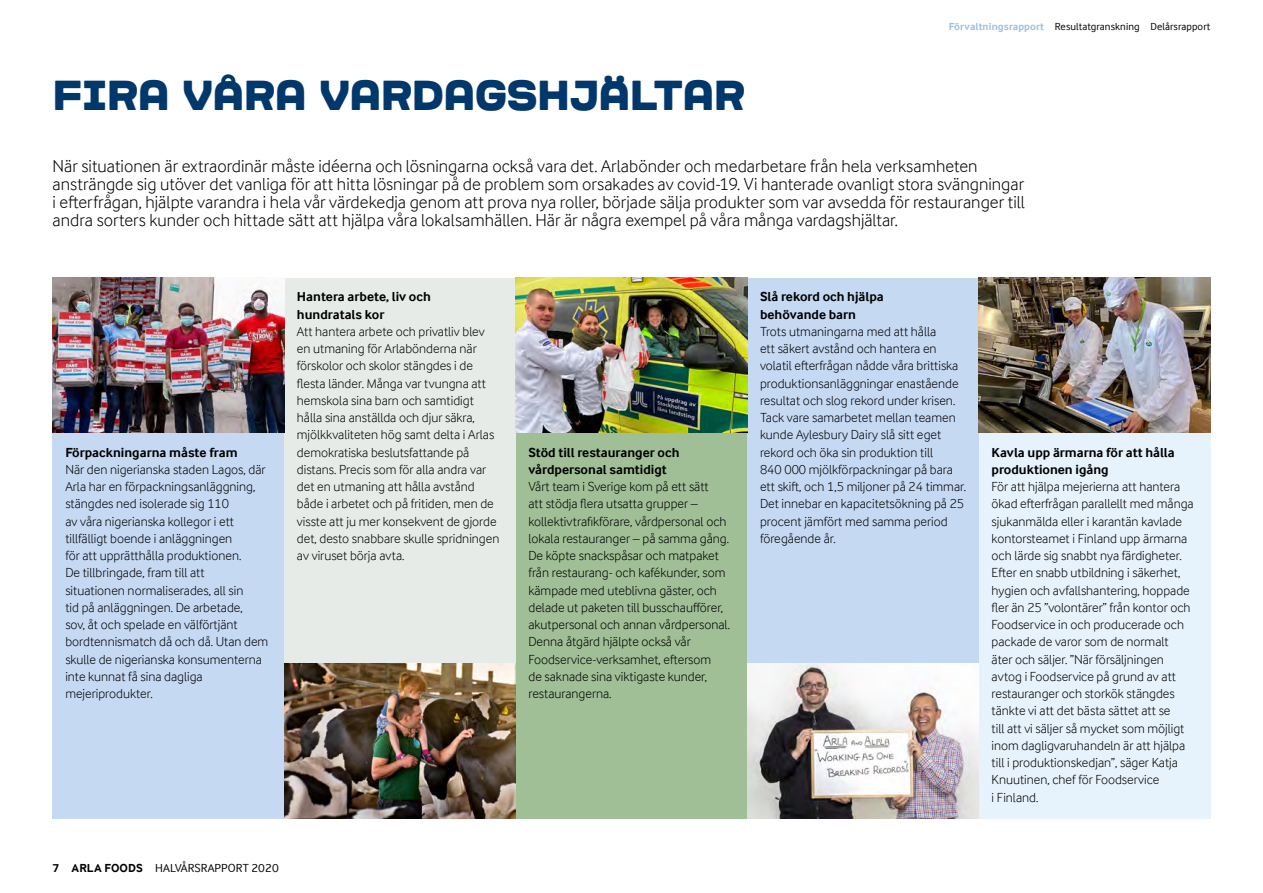
<style>
.page{position:relative;width:1263px;height:893px;background:#fff}
.page>*{position:absolute;margin:0;border:0;box-sizing:border-box;transform-origin:0 0}
.t1{font:42px "ARLASTRONG";letter-spacing:-.015em;color:#00386b}
.t2{font:300 18px/18px "Arla Inter Face";color:#000}
.t3{font:300 13.5px/17.2px "Arla Inter Face";color:#000}
.t4{font:700 13.5px/17.2px "Arla Inter Face";color:#000}
.t5{font:12px "Arla Inter Face";letter-spacing:.01em;color:#000}
.t6{font:10.5px "Arla Inter Face";letter-spacing:.01em;color:#000}
.s1{font-weight:700;color:#99c0e7}
.s2{font-weight:700}
</style>
<div class="page">
<div style="left:53px;top:433px;width:231px;height:386px;background:#c6d9f2"></div>
<div style="left:516px;top:433px;width:231px;height:386px;background:#a0bf97"></div>
<div style="left:284px;top:278px;width:232px;height:541px;background:#e6ebe7"></div>
<div style="left:747px;top:278px;width:232px;height:541px;background:#c6d9f2"></div>
<div style="left:979px;top:433px;width:231px;height:386px;background:#e6f2fc"></div>
<img style="left:53px;top:278px;width:231px;height:155px">
<img style="left:516px;top:278px;width:231px;height:155px">
<img style="left:284px;top:663px;width:232px;height:156px">
<img style="left:747px;top:663px;width:232px;height:156px">
<img style="left:979px;top:278px;width:231px;height:155px">
<h1 class="t1" style="left:53px;top:74px;width:298px">FIRA VÅRA VAR</h1>
<h1 class="t1" style="left:412px;top:74px;width:302px">DAGSHJÄLTAR</h1>
<p class="t6" style="left:949px;top:20px;width:263px"><span class="s1">Förvaltningsrapport</span> Resultatgranskning Delårsrapport</p>
<p class="t2" style="left:53px;top:157px;width:974px">När situationen är extraordinär måste idéerna och lösningarna också vara det. Arlabönder och medarbetare från hela verksamheten ansträngde sig utöver det vanliga för att hitta lösningar på de problem som orsakades av covid-19. Vi hanterade ovanligt stora svängningar i efterfrågan, hjälpte varandra i hela vår värdekedja genom att prova nya roller, började sälja produkter som var avsedda för restauranger till andra sorters kunder och hittade sätt att hjälpa våra lokalsamhällen. Här är några exempel på våra många vardagshjältar.</p>
<p class="t4" style="left:65px;top:443px;width:174px">Förpackningarna måste fram</p>
<p class="t3" style="left:65px;top:460px;width:204px">När den nigerianska staden Lagos, där Arla har en förpackningsanläggning, stängdes ned isolerade sig 110<br>av våra nigerianska kollegor i ett tillfälligt boende i anläggningen<br>för att upprätthålla produktionen.<br>De tillbringade, fram till att<br>situationen normaliserades, all sin<br>tid på anläggningen. De arbetade,<br>sov, åt och spelade en välförtjänt bordtennismatch då och då. Utan dem skulle de nigerianska konsumenterna inte kunnat få sina dagliga mejeriprodukter.</p>
<p class="t4" style="left:297px;top:288px;width:135px">Hantera arbete, liv och hundratals kor</p>
<p class="t3" style="left:297px;top:323px;width:204px">Att hantera arbete och privatliv blev en utmaning för Arlabönderna när förskolor och skolor stängdes i de flesta länder. Många var tvungna att hemskola sina barn och samtidigt hålla sina anställda och djur säkra, mjölkkvaliteten hög samt delta i Arlas demokratiska beslutsfattande på distans. Precis som för alla andra var det en utmaning att hålla avstånd både i arbetet och på fritiden, men de visste att ju mer konsekvent de gjorde det, desto snabbare skulle spridningen av viruset börja avta.</p>
<p class="t4" style="left:528px;top:443px;width:152px">Stöd till restauranger och vårdpersonal samtidigt</p>
<p class="t3" style="left:528px;top:478px;width:203px">Vårt team i Sverige kom på ett sätt<br>att stödja flera utsatta grupper – kollektivtrafikförare, vårdpersonal och lokala restauranger – på samma gång.<br>De köpte snackspåsar och matpaket från restaurang- och kafékunder, som kämpade med uteblivna gäster, och delade ut paketen till busschaufförer, akutpersonal och annan vårdpersonal.<br>Denna åtgärd hjälpte också vår Foodservice-verksamhet, eftersom<br>de saknade sina viktigaste kunder, restaurangerna.</p>
<p class="t5" style="left:53px;top:861px;width:228px"><span class="s2">7 ARLA FOODS</span> HALVÅRSRAPPORT 2020</p>
<p class="t4" style="left:760px;top:288px;width:125px">Slå rekord och hjälpa behövande barn</p>
<p class="t3" style="left:760px;top:323px;width:208px">Trots utmaningarna med att hålla<br>ett säkert avstånd och hantera en volatil efterfrågan nådde våra brittiska produktionsanläggningar enastående resultat och slog rekord under krisen.<br>Tack vare samarbetet mellan teamen kunde Aylesbury Dairy slå sitt eget rekord och öka sin produktion till<br>840 000 mjölkförpackningar på bara ett skift, och 1,5 miljoner på 24 timmar.<br>Det innebar en kapacitetsökning på 25 procent jämfört med samma period föregående år.</p>
<p class="t4" style="left:991px;top:443px;width:185px">Kavla upp ärmarna för att hålla produktionen igång</p>
<p class="t3" style="left:991px;top:478px;width:204px">För att hjälpa mejerierna att hantera ökad efterfrågan parallellt med många sjukanmälda eller i karantän kavlade kontorsteamet i Finland upp ärmarna och lärde sig snabbt nya färdigheter.<br>Efter en snabb utbildning i säkerhet, hygien och avfallshantering, hoppade fler än 25 ”volontärer” från kontor och Foodservice in och producerade och packade de varor som de normalt<br>äter och säljer. ”När försäljningen avtog i Foodservice på grund av att restauranger och storkök stängdes tänkte vi att det bästa sättet att se<br>till att vi säljer så mycket som möjligt inom dagligvaruhandeln är att hjälpa till i produktionskedjan”, säger Katja Knuutinen, chef för Foodservice<br>i Finland.</p>
</div>
